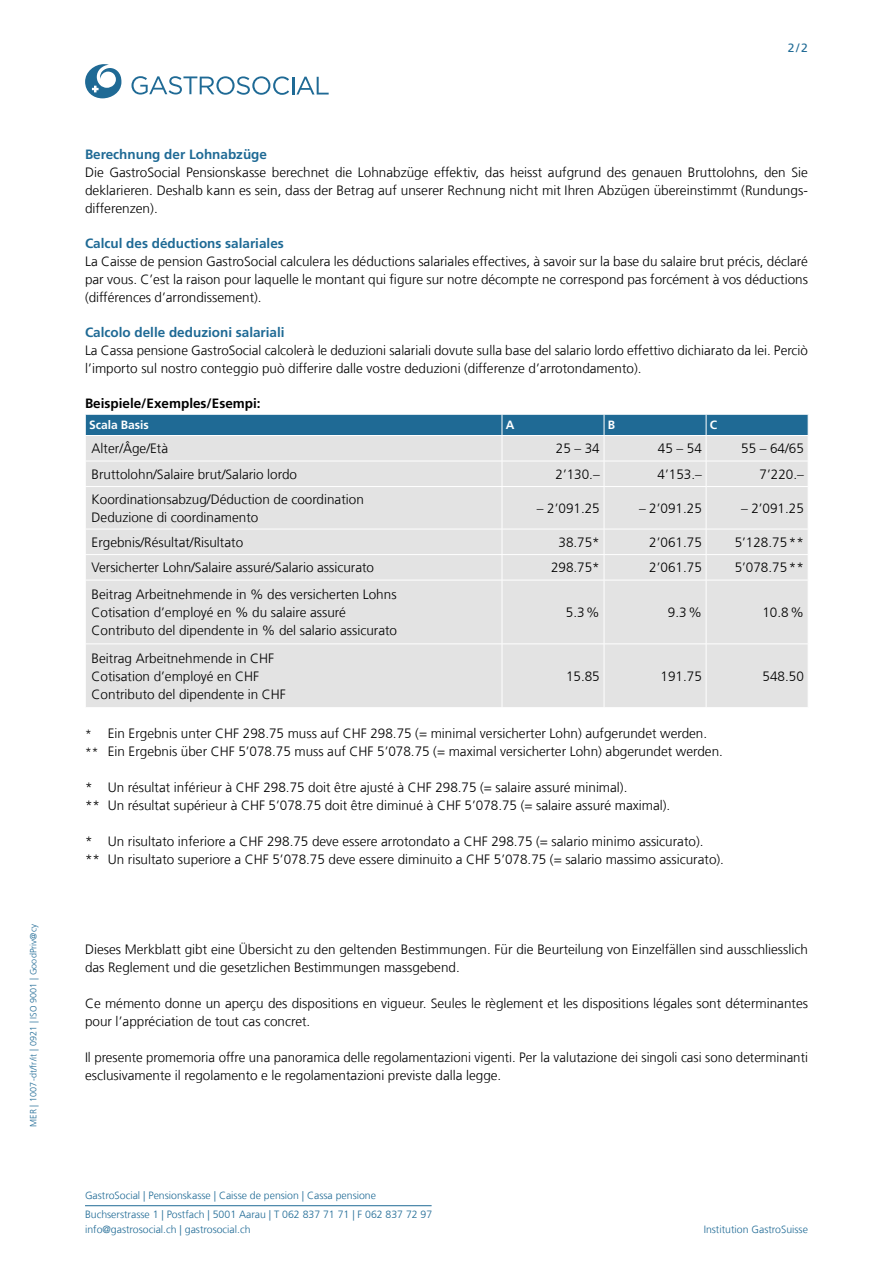
<style>
.page{position:relative;width:893px;height:1263px;background:#fff}
.page>*{position:absolute;margin:0;border:0;box-sizing:border-box;transform-origin:0 0}
.t1{font:300 13.5px/18px "Frutiger LT Com";color:#000}
.t2{font:700 13.5px "Frutiger LT Com";color:#1f6a95}
.t3{font:700 13.5px "Frutiger LT Com";color:#000}
.t4{font:700 12px "Frutiger LT Com";color:#fff}
.t5{font:12px "Frutiger LT Com";color:#1f6a95}
.t6{font:300 10.5px/19.2px "Frutiger LT Com";color:#1f6a95}
.t7{font:300 9px "Frutiger LT Com";letter-spacing:.01em;color:#1f6a95}
.s1{font-size:12px}
</style>
<div class="page">
<svg style="left:131px;top:76px;width:198px;height:19px"></svg>
<svg style="left:85px;top:64px;width:36px;height:34px"></svg>
<hr style="left:85px;top:1205px;width:347px;height:1px;background:#1f6a95">
<div style="left:86px;top:487px;width:722px;height:220px;background:#e3e3e3"></div>
<svg style="left:85px;top:414px;width:724px;height:72px;background:#adc2ce"></svg>
<hr style="left:502px;top:487px;width:1px;height:42px;background:#fff">
<hr style="left:604px;top:487px;width:1px;height:42px;background:#fff">
<hr style="left:706px;top:487px;width:1px;height:42px;background:#fff">
<hr style="left:85px;top:529px;width:417px;height:1px;background:#fff">
<hr style="left:502px;top:529px;width:102px;height:1px;background:#fff">
<hr style="left:604px;top:529px;width:102px;height:1px;background:#fff">
<hr style="left:706px;top:529px;width:102px;height:1px;background:#fff">
<hr style="left:85px;top:554px;width:417px;height:1px;background:#fff">
<hr style="left:502px;top:554px;width:102px;height:1px;background:#fff">
<svg style="left:502px;top:530px;width:1px;height:50px"></svg>
<hr style="left:604px;top:554px;width:102px;height:1px;background:#fff">
<svg style="left:604px;top:530px;width:1px;height:50px"></svg>
<hr style="left:706px;top:554px;width:102px;height:1px;background:#fff">
<svg style="left:706px;top:530px;width:1px;height:50px"></svg>
<hr style="left:85px;top:580px;width:417px;height:1px;background:#fff">
<hr style="left:502px;top:580px;width:102px;height:1px;background:#fff">
<hr style="left:502px;top:580px;width:1px;height:64px;background:#fff">
<hr style="left:604px;top:580px;width:102px;height:1px;background:#fff">
<hr style="left:604px;top:580px;width:1px;height:64px;background:#fff">
<hr style="left:706px;top:580px;width:102px;height:1px;background:#fff">
<hr style="left:706px;top:580px;width:1px;height:64px;background:#fff">
<hr style="left:85px;top:644px;width:417px;height:1px;background:#fff">
<hr style="left:502px;top:644px;width:102px;height:1px;background:#fff">
<hr style="left:502px;top:644px;width:1px;height:63px;background:#fff">
<hr style="left:604px;top:644px;width:102px;height:1px;background:#fff">
<hr style="left:604px;top:644px;width:1px;height:63px;background:#fff">
<hr style="left:706px;top:644px;width:102px;height:1px;background:#fff">
<hr style="left:706px;top:644px;width:1px;height:63px;background:#fff">
<p class="t7" style="left:28px;top:1127px;width:204px;rotate:-90deg">MER | 1007-dt/fr/it | 0921 | ISO 9001 | GoodPriv@cy</p>
<p class="t5" style="left:788px;top:40px;width:22px">2/2</p>
<p class="t2" style="left:85px;top:146px;width:184px">Berechnung der Lohnabzüge</p>
<p class="t1" style="left:85px;top:163px;width:724px;text-align:justify">Die GastroSocial Pensionskasse berechnet die Lohnabzüge effektiv, das heisst aufgrund des genauen Bruttolohns, den Sie deklarieren. Deshalb kann es sein, dass der Betrag auf unserer Rechnung nicht mit Ihren Abzügen übereinstimmt (Rundungs&shy;differenzen).</p>
<p class="t2" style="left:85px;top:235px;width:200px">Calcul des déductions salariales</p>
<p class="t1" style="left:85px;top:252px;width:724px;text-align:justify">La Caisse de pension GastroSocial calculera les déductions salariales effectives, à savoir sur la base du salaire brut précis, déclaré par vous. C’est la raison pour laquelle le montant qui figure sur notre décompte ne correspond pas forcément à vos déductions (différences d’arrondissement).</p>
<p class="t2" style="left:85px;top:324px;width:201px">Calcolo delle deduzioni salariali</p>
<p class="t1" style="left:85px;top:341px;width:724px">La Cassa pensione GastroSocial calcolerà le deduzioni salariali dovute sulla base del salario lordo effettivo dichiarato da lei. Perciò l’importo sul nostro conteggio può differire dalle vostre deduzioni (differenze d’arrotondamento).</p>
<p class="t3" style="left:85px;top:395px;width:177px">Beispiele/Exemples/Esempi:</p>
<p class="t4" style="left:89px;top:418px;width:61px">Scala Basis</p>
<p class="t4" style="left:506px;top:418px;width:10px">A</p>
<p class="t4" style="left:608px;top:418px;width:9px">B</p>
<p class="t4" style="left:710px;top:418px;width:9px">C</p>
<p class="t1" style="left:92px;top:439px;width:78px">Alter/Âge/Età</p>
<p class="t1" style="left:556px;top:439px;width:45px">25 – 34</p>
<p class="t1" style="left:658px;top:439px;width:45px">45 – 54</p>
<p class="t1" style="left:741px;top:439px;width:64px">55 – 64/65</p>
<p class="t1" style="left:92px;top:465px;width:207px">Bruttolohn/Salaire brut/Salario lordo</p>
<p class="t1" style="left:555px;top:465px;width:46px">2’130.–</p>
<p class="t1" style="left:658px;top:465px;width:46px">4’153.–</p>
<p class="t1" style="left:760px;top:465px;width:46px">7’220.–</p>
<p class="t1" style="left:92px;top:490px;width:274px">Koordinationsabzug/Déduction de coordination<br>Deduzione di coordinamento</p>
<p class="t1" style="left:537px;top:499px;width:64px">– 2’091.25</p>
<p class="t1" style="left:639px;top:499px;width:64px">– 2’091.25</p>
<p class="t1" style="left:741px;top:499px;width:64px">– 2’091.25</p>
<p class="t1" style="left:92px;top:533px;width:153px">Ergebnis/Résultat/Risultato</p>
<p class="t1" style="left:558px;top:533px;width:43px">38.75*</p>
<p class="t1" style="left:649px;top:533px;width:54px">2’061.75</p>
<p class="t1" style="left:735px;top:533px;width:71px">5’128.75**</p>
<p class="t1" style="left:92px;top:559px;width:284px">Versicherter Lohn/Salaire assuré/Salario assicurato</p>
<p class="t1" style="left:551px;top:559px;width:50px">298.75*</p>
<p class="t1" style="left:649px;top:559px;width:54px">2’061.75</p>
<p class="t1" style="left:735px;top:559px;width:71px">5’078.75**</p>
<p class="t1" style="left:92px;top:585px;width:307px">Beitrag Arbeitnehmende in % des versicherten Lohns<br>Cotisation d’employé en % du salaire assuré<br>Contributo del dipendente in % del salario assicurato</p>
<p class="t1" style="left:566px;top:603px;width:35px">5.3%</p>
<p class="t1" style="left:668px;top:603px;width:35px">9.3%</p>
<p class="t1" style="left:762px;top:603px;width:43px">10.8%</p>
<p class="t1" style="left:92px;top:649px;width:196px">Beitrag Arbeitnehmende in CHF<br>Cotisation d’employé en CHF<br>Contributo del dipendente in CHF</p>
<p class="t1" style="left:566px;top:667px;width:35px">15.85</p>
<p class="t1" style="left:661px;top:667px;width:43px">191.75</p>
<p class="t1" style="left:763px;top:667px;width:43px">548.50</p>
<p class="t1" style="left:85px;top:724px;width:639px"><span class="s1">*</span> Ein Ergebnis unter CHF 298.75 muss auf CHF 298.75 (= minimal versicherter Lohn) aufgerundet werden. <span class="s1">**</span> Ein Ergebnis über CHF 5’078.75 muss auf CHF 5’078.75 (= maximal versicherter Lohn) abgerundet werden.</p>
<p class="t1" style="left:85px;top:778px;width:587px">* Un résultat inférieur à CHF 298.75 doit être ajusté à CHF 298.75 (= salaire assuré minimal).<br>** Un résultat supérieur à CHF 5’078.75 doit être diminué à CHF 5’078.75 (= salaire assuré maximal).</p>
<p class="t1" style="left:85px;top:832px;width:640px">* Un risultato inferiore a CHF 298.75 deve essere arrotondato a CHF 298.75 (= salario minimo assicurato).<br>** Un risultato superiore a CHF 5’078.75 deve essere diminuito a CHF 5’078.75 (= salario massimo assicurato).</p>
<p class="t1" style="left:85px;top:940px;width:724px">Dieses Merkblatt gibt eine Übersicht zu den geltenden Bestimmungen. Für die Beurteilung von Einzelfällen sind ausschliesslich das Reglement und die gesetzlichen Bestimmungen massgebend.</p>
<p class="t1" style="left:85px;top:994px;width:724px">Ce mémento donne un aperçu des dispositions en vigueur. Seules le règlement et les dispositions légales sont déterminantes pour l’appréciation de tout cas concret.</p>
<p class="t1" style="left:85px;top:1048px;width:724px">Il presente promemoria offre una panoramica delle regolamentazioni vigenti. Per la valutazione dei singoli casi sono determinanti esclusivamente il regolamento e le regolamentazioni previste dalla legge.</p>
<p class="t6" style="left:85px;top:1185px;width:349px">GastroSocial | Pensionskasse | Caisse de pension | Cassa pensione<br>Buchserstrasse 1 | Postfach | 5001 Aarau | T 062 837 71 71 | F 062 837 72 97</p>
<p class="t6" style="left:85px;top:1220px;width:167px">info@gastrosocial.ch | gastrosocial.ch</p>
<p class="t6" style="left:704px;top:1220px;width:106px">Institution GastroSuisse</p>
</div>
